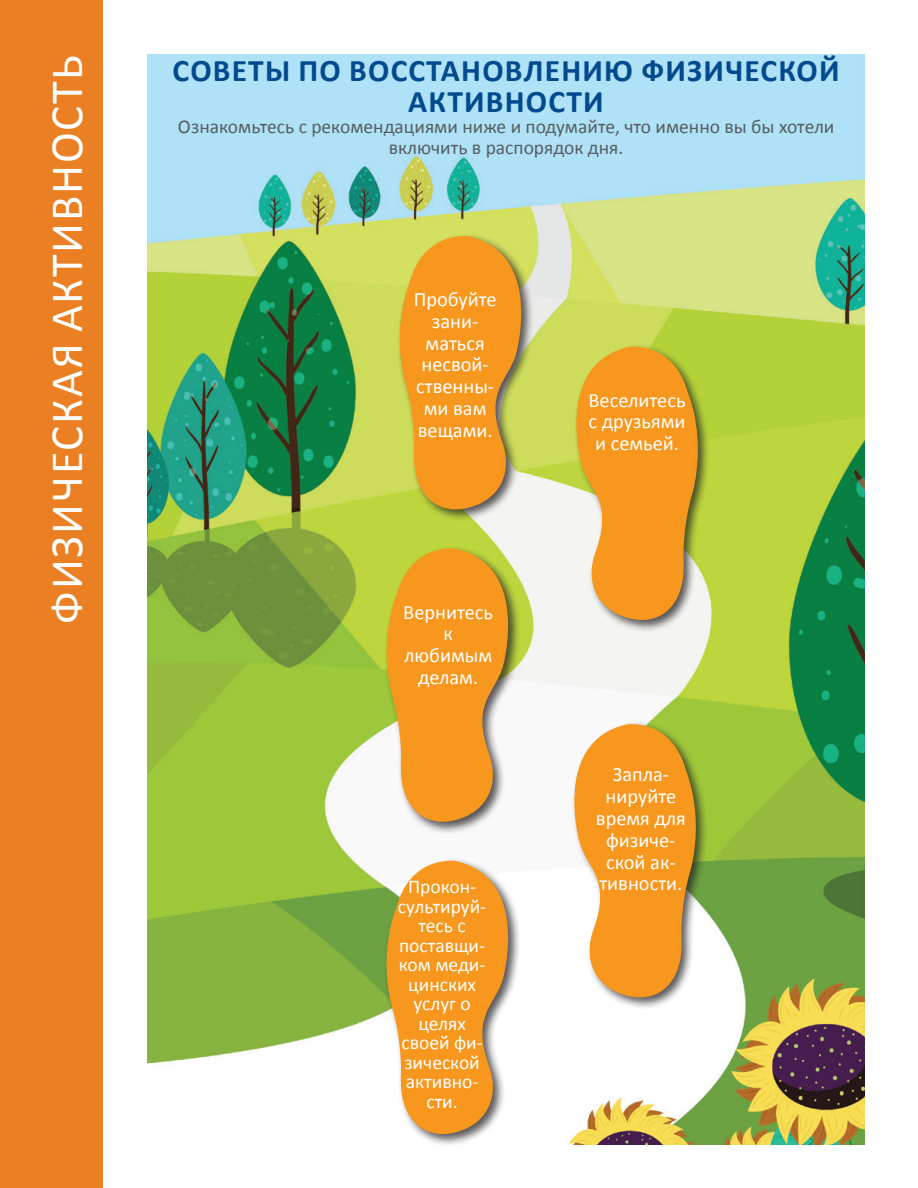
<style>
.page{position:relative;width:918px;height:1188px;background:#fff}
.page>*{position:absolute;margin:0;border:0;box-sizing:border-box;transform-origin:0 0}
.t1{font:46.5px "Calibri";letter-spacing:.04em;color:#fff}
.t2{font:700 31.5px/31.5px "Calibri";letter-spacing:.04em;color:#004a8d;text-align:center}
.t3{font:20.4px/21.9px "Calibri";color:#fff;text-align:center}
.t4{font:19.5px/19.5px "Calibri";color:#fff;text-align:center}
.t5{font:19.5px/21px "Calibri";color:#575e5f;text-align:center}
</style>
<div class="page">
<img style="left:147px;top:54px;width:718px;height:1091px">
<div style="left:0;top:0;width:103px;height:1188px;background:#ea8023"></div>
<div style="left:396px;top:233px;width:138px;height:289px;background:#231f20;opacity:.75"></div>
<svg style="left:400px;top:236px;width:121px;height:273px;background:#e9a12d"></svg>
<div style="left:383px;top:545px;width:138px;height:289px;background:#231f20;opacity:.75"></div>
<svg style="left:387px;top:548px;width:121px;height:274px;background:#eca43b"></svg>
<div style="left:383px;top:857px;width:138px;height:290px;background:#231f20;opacity:.75"></div>
<svg style="left:387px;top:861px;width:121px;height:273px;background:#f0a647"></svg>
<div style="left:573px;top:343px;width:138px;height:290px;background:#231f20;opacity:.75"></div>
<svg style="left:576px;top:347px;width:122px;height:273px;background:#eca439"></svg>
<div style="left:571px;top:721px;width:138px;height:289px;background:#231f20;opacity:.75"></div>
<svg style="left:574px;top:724px;width:122px;height:273px;background:#efa644"></svg>
<p class="t1" style="left:38px;top:624px;width:570px;rotate:-90deg">ФИЗИЧЕСКАЯ АКТИВНОСТЬ</p>
<p class="t2" style="left:172px;top:53px;width:669px">СОВЕТЫ ПО ВОССТАНОВЛЕНИЮ ФИЗИЧЕСКОЙ<br>АКТИВНОСТИ</p>
<p class="t5" style="left:178px;top:115px;width:658px">Ознакомьтесь с рекомендациями ниже и подумайте, что именно вы бы хотели включить в распорядок дня.</p>
<p class="t3" style="left:414px;top:287px;width:84px">Пробуйте зани&shy;маться несвой&shy;ственны&shy;ми вам вещами.</p>
<p class="t3" style="left:589px;top:388px;width:99px">Веселитесь с друзьями и семьей.</p>
<p class="t3" style="left:403px;top:600px;width:91px">Вернитесь к любимым делам.</p>
<p class="t3" style="left:596px;top:763px;width:91px">Запла&shy;нируйте время для физиче&shy;ской ак-</p>
<p class="t4" style="left:408px;top:876px;width:70px">Прокон-</p>
<p class="t3" style="left:599px;top:872px;width:84px">тивности.</p>
<p class="t4" style="left:398px;top:896px;width:90px">сультируй&shy;тесь с</p>
<p class="t4" style="left:399px;top:935px;width:88px">поставщи&shy;ком меди&shy;цинских услуг о</p>
<p class="t4" style="left:402px;top:1013px;width:83px">целях своей фи&shy;зической</p>
<p class="t4" style="left:406px;top:1071px;width:74px">активно&shy;сти.</p>
</div>
